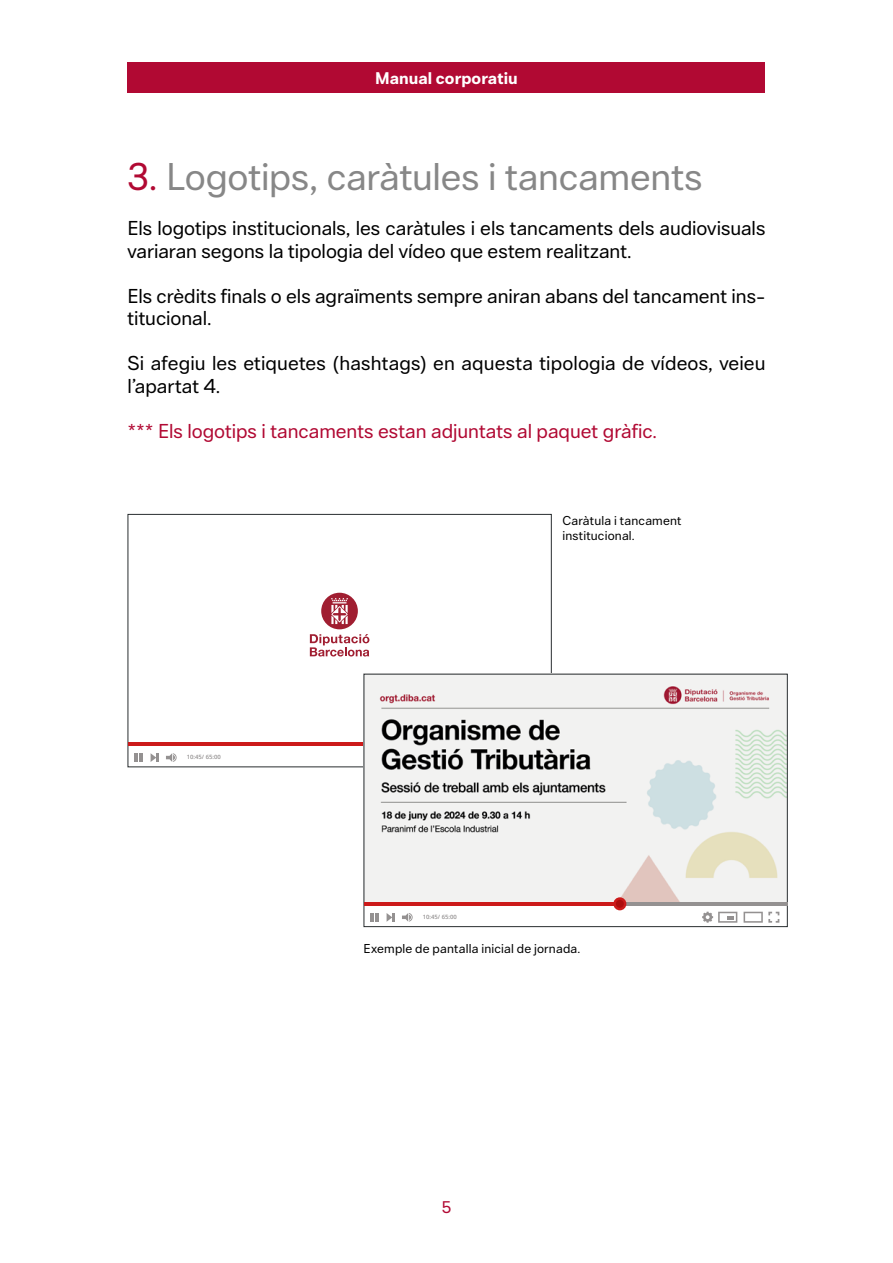
<style>
.page{position:relative;width:893px;height:1263px;background:#fff}
.page>*{position:absolute;margin:0;border:0;box-sizing:border-box;transform-origin:0 0}
.t1{font:36px "Di Ba";letter-spacing:-.005em;color:#878787}
.t2{font:18.75px/22.5px "Di Ba";color:#000}
.t3{font:18.75px "Di Ba";color:#b10933}
.t4{font:700 15.75px "Di Ba";letter-spacing:.005em;color:#fff}
.t5{font:15.75px "Di Ba";color:#b10933}
.t6{font:12px/15px "Di Ba";letter-spacing:.015em;color:#000}
.t7{font:600 5.85px "Open Sans";color:#949191}
.s1{color:#b10933}
</style>
<div class="page">
<div style="left:128px;top:62px;width:637px;height:31px;background:#b10933"></div>
<div style="left:128px;top:514px;width:424px;height:253px;background:#fff;border:1px solid #292e30"></div>
<hr style="left:128px;top:742px;width:256px;height:4px;background:#cc1a1a">
<svg style="left:135px;top:753px;width:8px;height:9px"></svg>
<svg style="left:151px;top:753px;width:7px;height:9px"></svg>
<svg style="left:166px;top:753px;width:11px;height:9px"></svg>
<svg style="left:310px;top:593px;width:59px;height:63px"></svg>
<img style="left:366px;top:676px;width:420px;height:226px">
<div style="left:364px;top:674px;width:424px;height:253px;border:1px solid #292e30"></div>
<hr style="left:364px;top:902px;width:423px;height:4px;background:#949191">
<hr style="left:364px;top:902px;width:256px;height:4px;background:#cc1a1a">
<div style="left:613px;top:897px;width:13px;height:13px;background:#cc1a1a;border-radius:50%"></div>
<div style="left:616px;top:900px;width:8px;height:8px;background:#ad0d0d;border-radius:50%"></div>
<svg style="left:371px;top:913px;width:8px;height:9px"></svg>
<svg style="left:387px;top:913px;width:7px;height:9px"></svg>
<svg style="left:402px;top:913px;width:11px;height:9px"></svg>
<svg style="left:744px;top:912px;width:35px;height:11px"></svg>
<svg style="left:702px;top:912px;width:35px;height:11px"></svg>
<p class="t4" style="left:375px;top:67px;width:144px">Manual corporatiu</p>
<h1 class="t1" style="left:128px;top:152px;width:576px"><span class="s1">3.</span> Logotips, caràtules i tancaments</h1>
<p class="t2" style="left:128px;top:216px;width:639px">Els logotips institucionals, les caràtules i els tancaments dels audiovisuals variaran segons la tipologia del vídeo que estem realitzant.</p>
<p class="t2" style="left:128px;top:284px;width:639px">Els crèdits finals o els agraïments sempre aniran abans del tancament ins&shy;titucional.</p>
<p class="t2" style="left:128px;top:351px;width:639px">Si afegiu les etiquetes (hashtags) en aquesta tipologia de vídeos, veieu l’apartat 4.</p>
<p class="t3" style="left:128px;top:418px;width:531px">*** Els logotips i tancaments estan adjuntats al paquet gràfic.</p>
<p class="t7" style="left:187px;top:753px;width:35px">10:45/ 65:00</p>
<p class="t6" style="left:562px;top:512px;width:121px">Caràtula i tancament institucional.</p>
<p class="t7" style="left:423px;top:913px;width:35px">10:45/ 65:00</p>
<p class="t6" style="left:364px;top:941px;width:218px">Exemple de pantalla inicial de jornada.</p>
<p class="t5" style="left:442px;top:1196px;width:11px">5</p>
</div>
